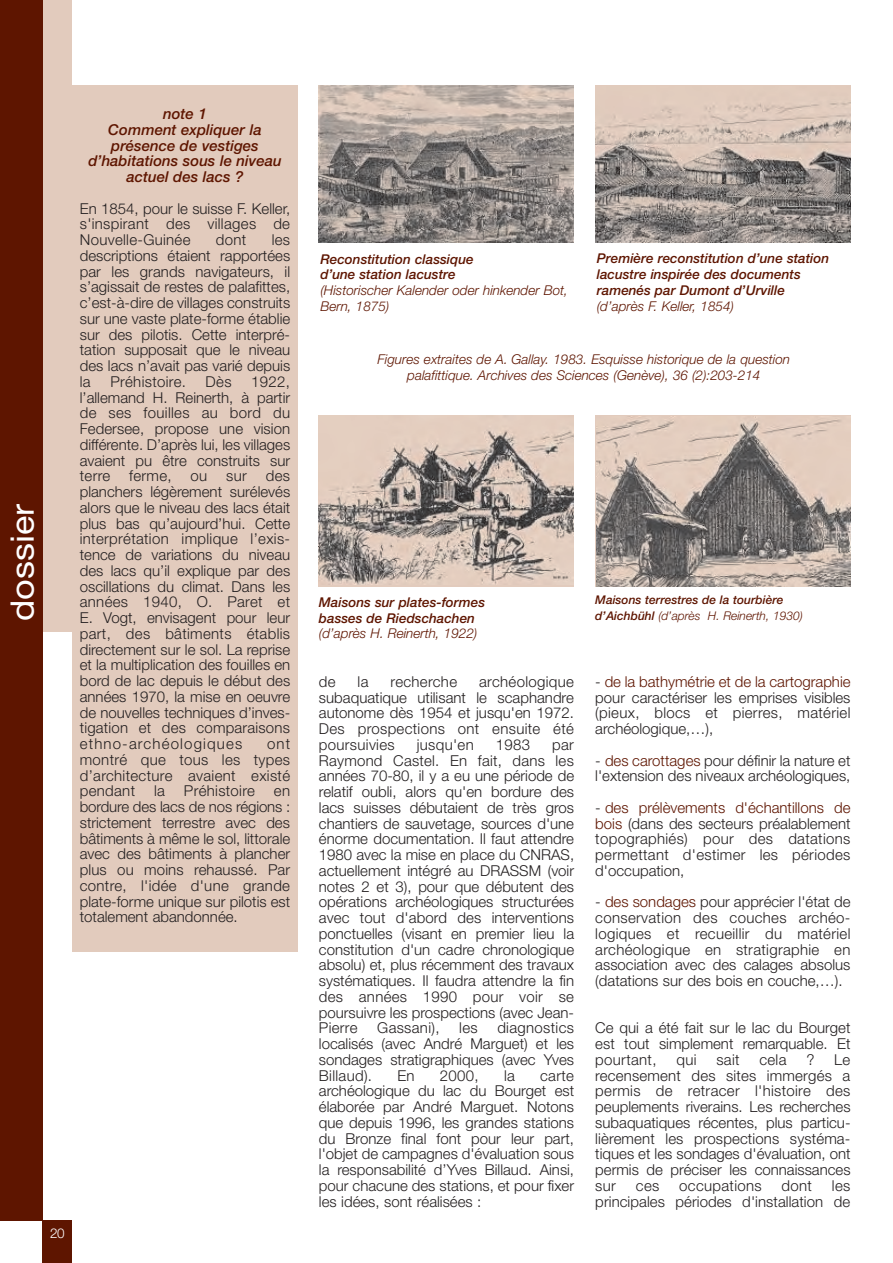
<style>
.page{position:relative;width:893px;height:1263px;background:#fff}
.page>*{position:absolute;margin:0;border:0;box-sizing:border-box;transform-origin:0 0}
.t1{font:32.4px "Helvetica Neue";color:#fff;scale:1.11 1}
.t2{font:300 15px/15.8px "Helvetica Neue";color:#231f20;text-align:justify}
.t3{font:italic 500 15px/15.8px "Helvetica Neue";color:#5e1500;text-align:center}
.t4{font:300 15px "Helvetica Neue";letter-spacing:.02em;color:#231f20}
.t5{font:italic 300 13.5px/15.8px "Helvetica Neue";color:#5e1500;text-align:center}
.t6{font:italic 500 13.5px/15.8px "Helvetica Neue";color:#5e1500}
.t7{font:300 13.5px "Helvetica Neue";color:#fff}
.t8{font:italic 500 12px/15.8px "Helvetica Neue";color:#5e1500}
.s1{font-weight:300}
.s2{color:#5e1500}
</style>
<div class="page">
<div style="left:43px;top:1220px;width:29px;height:43px;background:#5e1500"></div>
<div style="left:43px;top:0;width:29px;height:631px;background:#e2cbbd"></div>
<div style="left:0;top:0;width:43px;height:1220px;background:#5e1500"></div>
<img style="left:596px;top:417px;width:254px;height:170px">
<img style="left:319px;top:415px;width:255px;height:170px">
<img style="left:319px;top:85px;width:255px;height:157px">
<img style="left:595px;top:86px;width:255px;height:156px">
<div style="left:72px;top:85px;width:226px;height:866px;background:#e2cbbd"></div>
<h1 class="t1" style="left:11px;top:621px;width:107px;rotate:-90deg">dossier</h1>
<p class="t3" style="left:88px;top:107px;width:195px">note 1<br>Comment expliquer la présence de vestiges d’habitations sous le niveau actuel des lacs ?</p>
<p class="t2" style="left:80px;top:202px;width:212px">En 1854, pour le suisse F. Keller, s'inspirant des villages de Nouvelle-Guinée</p>
<p class="t2" style="left:80px;top:233px;width:212px;text-indent:192px">les descriptions étaient rapportées par les grands navigateurs, il s’agissait de restes de palafittes, c’est-à-dire de villages construits sur une vaste plate-forme établie sur des pilotis. Cette interpré&shy;tation supposait que le niveau des lacs n’avait pas varié depuis la</p>
<p class="t2" style="left:216px;top:233px;width:32px">dont</p>
<p class="t4" style="left:110px;top:376px;width:77px">Préhistoire.</p>
<p class="t2" style="left:206px;top:375px;width:27px">Dès</p>
<p class="t2" style="left:80px;top:375px;width:212px;text-indent:171px">1922, l’allemand H. Reinerth, à partir de ses fouilles au bord du Federsee, propose une vision différente. D’après lui, les villages avaient pu être construits sur terre</p>
<p class="t2" style="left:80px;top:469px;width:212px;text-indent:186px">des planchers légèrement surélevés alors que le niveau des lacs était plus bas qu’aujourd’hui. Cette interprétation implique l’exis&shy;tence de variations du niveau des lacs qu’il explique par des oscillations du climat. Dans les années 1940, O. Paret et E. Vogt, envisagent pour leur part, des bâtiments établis directement sur le sol. La reprise et la multiplication des fouilles en bord de lac depuis le début des années 1970, la mise en oeuvre de nouvelles techniques d’inves&shy;tigation et des comparaisons ethno-archéologiques</p>
<p class="t2" style="left:129px;top:469px;width:44px">ferme,</p>
<p class="t2" style="left:191px;top:469px;width:18px">ou</p>
<p class="t2" style="left:226px;top:469px;width:22px">sur</p>
<p class="t2" style="left:80px;top:737px;width:212px;text-indent:187px">ont montré que tous les types d’architecture avaient existé pendant</p>
<p class="t2" style="left:154px;top:784px;width:12px">la</p>
<p class="t4" style="left:184px;top:786px;width:73px">Préhistoire</p>
<p class="t2" style="left:80px;top:784px;width:212px;text-indent:194px">en bordure des lacs de nos régions : strictement terrestre avec des bâtiments à même le sol, littorale avec des bâtiments à plancher plus ou moins rehaussé. Par contre, l'idée d'une grande plate-forme unique sur pilotis est totalement abandonnée.</p>
<p class="t7" style="left:50px;top:1228px;width:16px">20</p>
<p class="t6" style="left:320px;top:252px;width:155px">Reconstitution classique d’une station lacustre</p>
<p class="t5" style="left:320px;top:284px;width:249px;text-align:left">(Historischer Kalender oder hinkender Bot,<br>Bern, 1875)</p>
<p class="t6" style="left:597px;top:252px;width:234px">Première reconstitution d’une station lacustre inspirée des documents ramenés par Dumont d’Urville</p>
<p class="t5" style="left:597px;top:299px;width:139px">(d’après F. Keller, 1854)</p>
<p class="t5" style="left:378px;top:352px;width:414px">Figures extraites de A. Gallay. 1983. Esquisse historique de la question palafittique. Archives des Sciences (Genève), 36 (2):203-214</p>
<p class="t6" style="left:319px;top:595px;width:168px">Maisons sur plates-formes basses de Riedschachen</p>
<p class="t5" style="left:319px;top:627px;width:160px">(d’après H. Reinerth, 1922)</p>
<p class="t2" style="left:319px;top:675px;width:257px;text-indent:160px">archéologique subaquatique utilisant le scaphandre autonome dès 1954 et jusqu'en 1972.<br>Des prospections ont ensuite été poursuivies</p>
<p class="t2" style="left:319px;top:675px;width:18px">de</p>
<p class="t2" style="left:358px;top:675px;width:12px">la</p>
<p class="t4" style="left:391px;top:676px;width:68px">recherche</p>
<p class="t2" style="left:417px;top:738px;width:59px">jusqu'en</p>
<p class="t2" style="left:496px;top:738px;width:36px">1983</p>
<p class="t2" style="left:319px;top:738px;width:257px;text-indent:233px">par Raymond Castel. En fait, dans les années 70-80, il y a eu une période de relatif oubli, alors qu'en bordure des lacs suisses débutaient de très gros chantiers de sauvetage, sources d'une énorme documentation. Il faut attendre 1980 avec la mise en place du CNRAS, actuellement intégré au DRASSM (voir notes 2 et 3), pour que débutent des opérations archéologiques structurées avec tout d'abord des interventions ponctuelles (visant en premier lieu la constitution d'un cadre chronologique absolu) et, plus récemment des travaux systématiques. Il faudra attendre la fin des années 1990 pour voir se poursuivre les prospections (avec Jean-Pierre</p>
<p class="t4" style="left:377px;top:1023px;width:64px">Gassani),</p>
<p class="t2" style="left:459px;top:1021px;width:20px">les</p>
<p class="t2" style="left:319px;top:1021px;width:257px;text-indent:178px">diagnostics localisés (avec André Marguet) et les sondages stratigraphiques (avec Yves Billaud).</p>
<p class="t2" style="left:397px;top:1069px;width:19px">En</p>
<p class="t2" style="left:440px;top:1069px;width:40px">2000,</p>
<p class="t2" style="left:504px;top:1069px;width:12px">la</p>
<p class="t2" style="left:319px;top:1069px;width:257px;text-indent:221px">carte archéologique du lac du Bourget est élaborée par André Marguet. Notons que depuis 1996, les grandes stations du Bronze final font pour leur part, l'objet de campagnes d'évaluation sous la responsabilité d’Yves Billaud. Ainsi, pour chacune des stations, et pour fixer les idées, sont réalisées :</p>
<p class="t8" style="left:595px;top:593px;width:209px">Maisons terrestres de la tourbière d’Aichbühl <span class="s1">(d’après H. Reinerth, 1930)</span></p>
<p class="t2" style="left:595px;top:675px;width:257px">- <span class="s2">de la bathymétrie et de la cartographie </span>pour caractériser les emprises visibles (pieux, blocs et pierres, matériel archéologique,…),</p>
<p class="t2" style="left:595px;top:754px;width:257px">- <span class="s2">des carottages</span> pour définir la nature et l'extension des niveaux archéologiques,</p>
<p class="t2" style="left:595px;top:801px;width:257px">- <span class="s2">des prélèvements d'échantillons de bois</span> (dans des secteurs préalablement topographiés) pour des datations permettant d'estimer les périodes d'occupation,</p>
<p class="t2" style="left:595px;top:895px;width:257px">- <span class="s2">des sondages</span> pour apprécier l'état de conservation des couches archéo&shy;logiques et recueillir du matériel archéologique en stratigraphie en association avec des calages absolus (datations sur des bois en couche,…).</p>
<p class="t2" style="left:595px;top:1021px;width:257px">Ce qui a été fait sur le lac du Bourget est tout simplement remarquable. Et pourtant,</p>
<p class="t2" style="left:676px;top:1053px;width:22px">qui</p>
<p class="t2" style="left:716px;top:1053px;width:25px">sait</p>
<p class="t2" style="left:759px;top:1053px;width:29px">cela</p>
<p class="t2" style="left:806px;top:1053px;width:10px">?</p>
<p class="t2" style="left:595px;top:1053px;width:257px;text-indent:239px">Le recensement des sites immergés a permis de retracer l'histoire des peuplements riverains. Les recherches subaquatiques récentes, plus particu&shy;lièrement les prospections systéma&shy;tiques et les sondages d'évaluation, ont permis de préciser les connaissances sur</p>
<p class="t2" style="left:595px;top:1179px;width:257px;text-align:right">les<br>principales périodes d'installation de</p>
<p class="t2" style="left:636px;top:1179px;width:25px">ces</p>
<p class="t4" style="left:679px;top:1180px;width:84px">occupations</p>
<p class="t2" style="left:782px;top:1179px;width:32px">dont</p>
</div>
